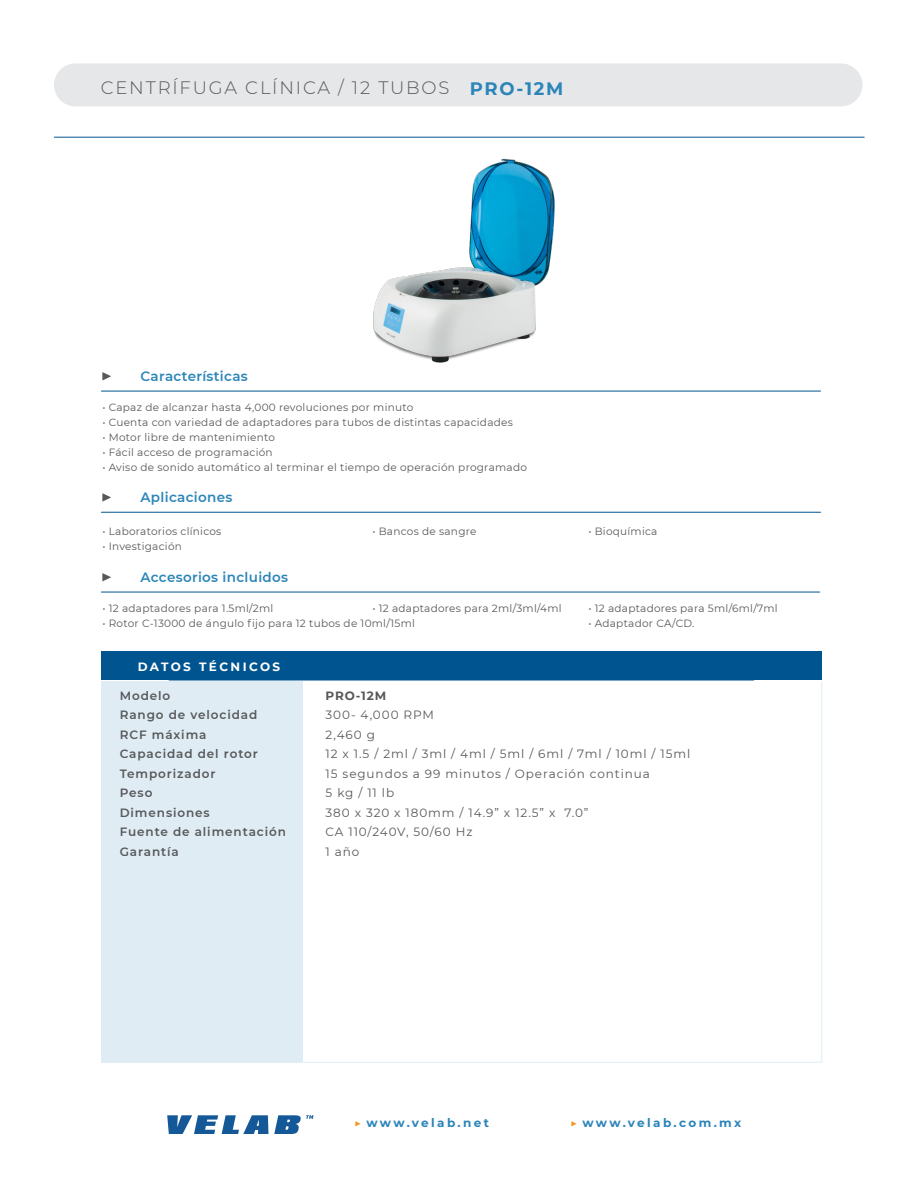
<style>
.page{position:relative;width:918px;height:1188px;background:#fff}
.page>*{position:absolute;margin:0;border:0;box-sizing:border-box;transform-origin:0 0}
.t1{font:300 18px "Montserrat";letter-spacing:.1em;color:#57585a}
.t2{font:700 18px "Montserrat";letter-spacing:.1em;color:#2b85b9}
.t3{font:600 13.5px "Montserrat";letter-spacing:.025em;color:#2b85b9}
.t4{font:12px "Montserrat";letter-spacing:.075em;color:#57585a}
.t5{font:600 12px "Montserrat";letter-spacing:.075em;color:#57585a}
.t6{font:700 12px "Montserrat";letter-spacing:.2em;color:#2b85b9}
.t7{font:700 12px "Montserrat";letter-spacing:.2em;color:#fff}
.t8{font:700 12px "Montserrat";letter-spacing:.075em;color:#57585a}
.t9{font:10.5px "Montserrat";letter-spacing:.025em;color:#57585a}
.s1{font-weight:400;color:#f7931d}
</style>
<div class="page">
<div style="left:54px;top:63px;width:809px;height:43px;background:#e6e7e9;border-radius:22px"></div>
<hr style="left:54px;top:137px;width:810px;height:1px;background:#00548f">
<svg style="left:167px;top:1115px;width:146px;height:19px"></svg>
<div style="left:102px;top:681px;width:201px;height:382px;background:#dfecf4"></div>
<svg style="left:303px;top:681px;width:519px;height:382px"></svg>
<hr style="left:169px;top:680px;width:585px;height:1px;background:#00548f">
<div style="left:102px;top:651px;width:720px;height:29px;background:#00548f"></div>
<hr style="left:101px;top:592px;width:719px;height:1px;background:#00548f">
<hr style="left:101px;top:512px;width:720px;height:1px;background:#00548f">
<hr style="left:101px;top:391px;width:720px;height:1px;background:#00548f">
<svg style="left:102px;top:372px;width:9px;height:8px"></svg>
<svg style="left:102px;top:493px;width:9px;height:9px"></svg>
<svg style="left:102px;top:573px;width:9px;height:8px"></svg>
<img style="left:373px;top:158px;width:182px;height:205px">
<p class="t1" style="left:101px;top:75px;width:350px">CENTRÍFUGA CLÍNICA / 12 TUBOS</p>
<p class="t2" style="left:470px;top:76px;width:95px">PRO-12M</p>
<p class="t3" style="left:140px;top:367px;width:109px">Características</p>
<p class="t9" style="left:102px;top:400px;width:313px">• Capaz de alcanzar hasta 4,000 revoluciones por minuto</p>
<p class="t9" style="left:102px;top:415px;width:412px">• Cuenta con variedad de adaptadores para tubos de distintas capacidades</p>
<p class="t9" style="left:102px;top:430px;width:174px">• Motor libre de mantenimiento</p>
<p class="t9" style="left:102px;top:445px;width:172px">• Fácil acceso de programación</p>
<p class="t9" style="left:102px;top:460px;width:426px">• Aviso de sonido automático al terminar el tiempo de operación programado</p>
<p class="t3" style="left:140px;top:488px;width:94px">Aplicaciones</p>
<p class="t9" style="left:102px;top:524px;width:121px">• Laboratorios clínicos</p>
<p class="t9" style="left:372px;top:524px;width:106px">• Bancos de sangre</p>
<p class="t9" style="left:588px;top:524px;width:71px">• Bioquímica</p>
<p class="t9" style="left:102px;top:539px;width:81px">• Investigación</p>
<p class="t3" style="left:140px;top:567px;width:149px">Accesorios incluidos</p>
<p class="t9" style="left:102px;top:601px;width:173px">• 12 adaptadores para 1.5ml/2ml</p>
<p class="t9" style="left:372px;top:601px;width:191px">• 12 adaptadores para 2ml/3ml/4ml</p>
<p class="t9" style="left:588px;top:601px;width:191px">• 12 adaptadores para 5ml/6ml/7ml</p>
<p class="t9" style="left:102px;top:616px;width:314px">• Rotor C-13000 de ángulo fijo para 12 tubos de 10ml/15ml</p>
<p class="t9" style="left:588px;top:616px;width:108px">• Adaptador CA/CD.</p>
<p class="t7" style="left:138px;top:658px;width:144px">DATOS TÉCNICOS</p>
<p class="t5" style="left:120px;top:687px;width:52px">Modelo</p>
<p class="t5" style="left:120px;top:706px;width:139px">Rango de velocidad</p>
<p class="t5" style="left:120px;top:726px;width:88px">RCF máxima</p>
<p class="t5" style="left:120px;top:745px;width:140px">Capacidad del rotor</p>
<p class="t5" style="left:120px;top:765px;width:97px">Temporizador</p>
<p class="t5" style="left:120px;top:784px;width:34px">Peso</p>
<p class="t5" style="left:120px;top:804px;width:92px">Dimensiones</p>
<p class="t5" style="left:120px;top:823px;width:168px">Fuente de alimentación</p>
<p class="t5" style="left:120px;top:843px;width:61px">Garantía</p>
<p class="t8" style="left:326px;top:687px;width:62px">PRO-12M</p>
<p class="t4" style="left:326px;top:707px;width:110px">300- 4,000 RPM</p>
<p class="t4" style="left:326px;top:726px;width:51px">2,460 g</p>
<p class="t4" style="left:326px;top:746px;width:366px">12 x 1.5 / 2ml / 3ml / 4ml / 5ml / 6ml / 7ml / 10ml / 15ml</p>
<p class="t4" style="left:326px;top:765px;width:326px">15 segundos a 99 minutos / Operación continua</p>
<p class="t4" style="left:326px;top:785px;width:70px">5 kg / 11 lb</p>
<p class="t4" style="left:326px;top:804px;width:264px">380 x 320 x 180mm / 14.9” x 12.5” x 7.0”</p>
<p class="t4" style="left:326px;top:824px;width:148px">CA 110/240V, 50/60 Hz</p>
<p class="t4" style="left:326px;top:843px;width:35px">1 año</p>
<p class="t6" style="left:354px;top:1114px;width:136px"><span class="s1">▶</span> www.velab.net</p>
<p class="t6" style="left:570px;top:1114px;width:173px"><span class="s1">▶</span> www.velab.com.mx</p>
</div>
